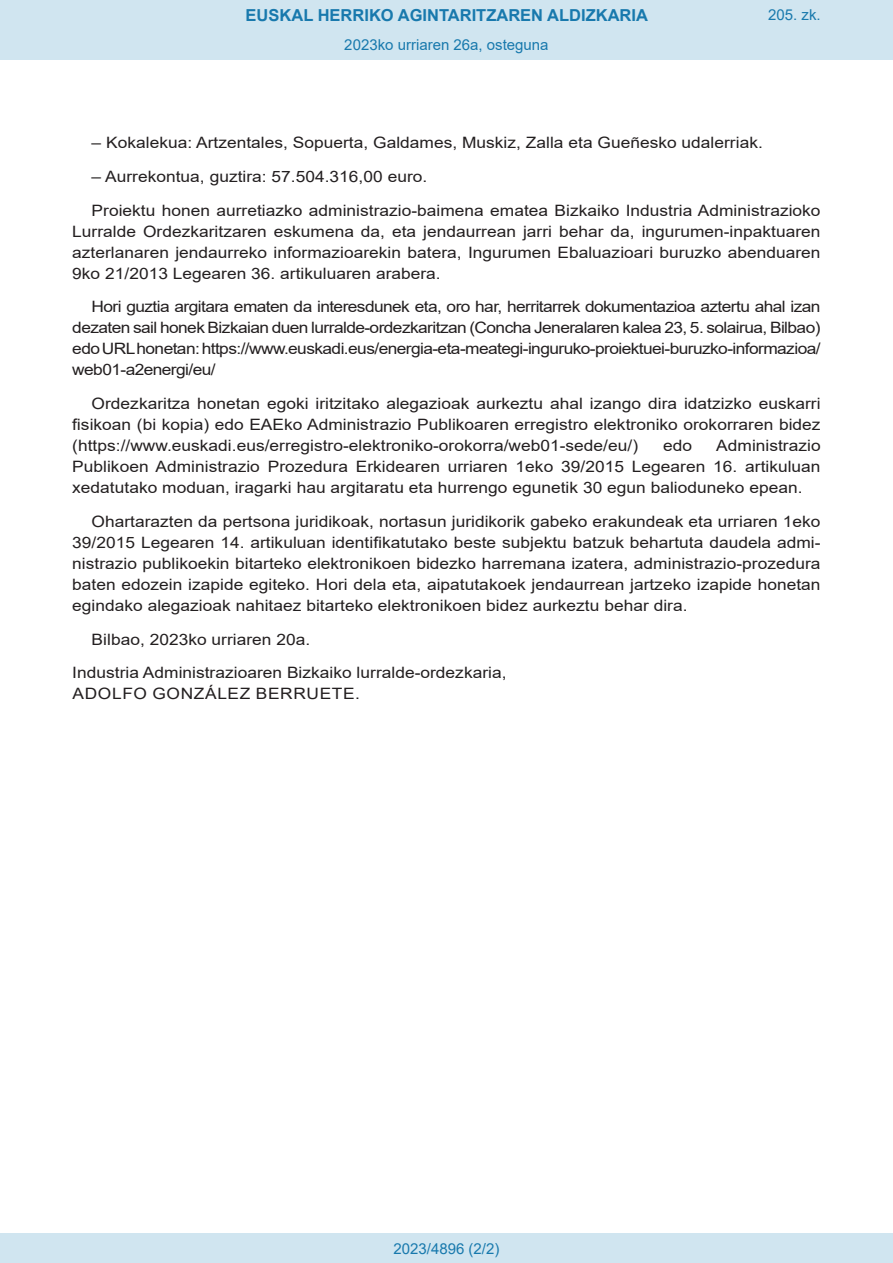
<style>
.page{position:relative;width:893px;height:1263px;background:#fff}
.page>*{position:absolute;margin:0;border:0;box-sizing:border-box;transform-origin:0 0}
.t1{font:700 16.5px "Arial";color:#1879ad}
.BOPVDetalle{font:15.6px/21px "Arial";color:#231f20;text-align:justify;scale:1.11 1}
.BOPVFirmaPuesto{font:15.6px "Arial";color:#231f20;scale:1.11 1}
.BOPVFirmaLugFec{font:15.6px "Arial";color:#231f20;scale:1.11 1}
.BOPVFirmaNombre{font:15.6px "Arial";letter-spacing:.035em;color:#231f20;scale:1.11 1}
.Paginacion_Centro{font:15px "Arial";color:#1879ad}
</style>
<div class="page">
<div style="left:0;top:0;width:893px;height:60px;background:#d0e5f0"></div>
<div style="left:0;top:1233px;width:893px;height:30px;background:#d0e5f0"></div>
<p class="t1" style="left:246px;top:3px;width:404px">EUSKAL HERRIKO AGINTARITZAREN ALDIZKARIA</p>
<p class="Paginacion_Centro" style="left:344px;top:35px;width:206px">2023ko urriaren 26a, osteguna</p>
<p class="Paginacion_Centro" style="left:768px;top:5px;width:54px">205. zk.</p>
<p class="BOPVDetalle" style="left:92px;top:132px;width:606px">– Kokalekua: Artzentales, Sopuerta, Galdames, Muskiz, Zalla eta Gueñesko udalerriak.</p>
<p class="BOPVDetalle" style="left:92px;top:166px;width:304px">– Aurrekontua, guztira: 57.504.316,00 euro.</p>
<p class="BOPVDetalle" style="left:72px;top:200px;width:676px;text-indent:19px">Proiektu honen aurretiazko administrazio-baimena ematea Bizkaiko Industria Administrazioko Lurralde Ordezkaritzaren eskumena da, eta jendaurrean jarri behar da, ingurumen-inpaktuaren azterlanaren jendaurreko informazioarekin batera, Ingurumen Ebaluazioari buruzko abenduaren 9ko 21/2013 Legearen 36. artikuluaren arabera.</p>
<p class="BOPVDetalle" style="left:72px;top:296px;width:676px;text-indent:19px">Hori guztia argitara ematen da interesdunek eta, oro har, herritarrek dokumentazioa aztertu ahal izan dezaten sail honek Bizkaian duen lurralde-ordezkaritzan (Concha Jeneralaren kalea 23, 5. solairua, Bilbao) edo URL honetan: https://www.euskadi.eus/energia-eta-meategi-inguruko-proiektuei-buruzko-informazioa/ web01-a2energi/eu/</p>
<p class="BOPVDetalle" style="left:72px;top:393px;width:676px;text-indent:19px">Ordezkaritza honetan egoki iritzitako alegazioak aurkeztu ahal izango dira idatzizko euskarri fisikoan (bi kopia) edo EAEko Administrazio Publikoaren erregistro elektroniko orokorraren bidez (https://www.euskadi.eus/erregistro-elektroniko-orokorra/web01-sede/eu/)</p>
<p class="BOPVDetalle" style="left:72px;top:435px;width:676px;text-indent:644px">Administrazio Publikoen Administrazio Prozedura Erkidearen urriaren 1eko 39/2015 Legearen 16. artikuluan xedatutako moduan, iragarki hau argitaratu eta hurrengo egunetik 30 egun balioduneko epean.</p>
<p class="BOPVDetalle" style="left:72px;top:511px;width:676px;text-indent:19px">Ohartarazten da pertsona juridikoak, nortasun juridikorik gabeko erakundeak eta urriaren 1eko 39/2015 Legearen 14. artikuluan identifikatutako beste subjektu batzuk behartuta daudela admi&shy;nistrazio publikoekin bitarteko elektronikoen bidezko harremana izatera, administrazio-prozedura baten edozein izapide egiteko. Hori dela eta, aipatutakoek jendaurrean jartzeko izapide honetan egindako alegazioak nahitaez bitarteko elektronikoen bidez aurkeztu behar dira.</p>
<p class="BOPVFirmaLugFec" style="left:92px;top:628px;width:198px">Bilbao, 2023ko urriaren 20a.</p>
<p class="BOPVFirmaPuesto" style="left:72px;top:662px;width:393px">Industria Administrazioaren Bizkaiko lurralde-ordezkaria,</p>
<p class="BOPVFirmaNombre" style="left:73px;top:683px;width:260px">ADOLFO GONZÁLEZ BERRUETE.</p>
<p class="BOPVDetalle" style="left:663px;top:435px;width:28px">edo</p>
<p class="Paginacion_Centro" style="left:393px;top:1238px;width:107px">2023/4896 (2/2)</p>
</div>
